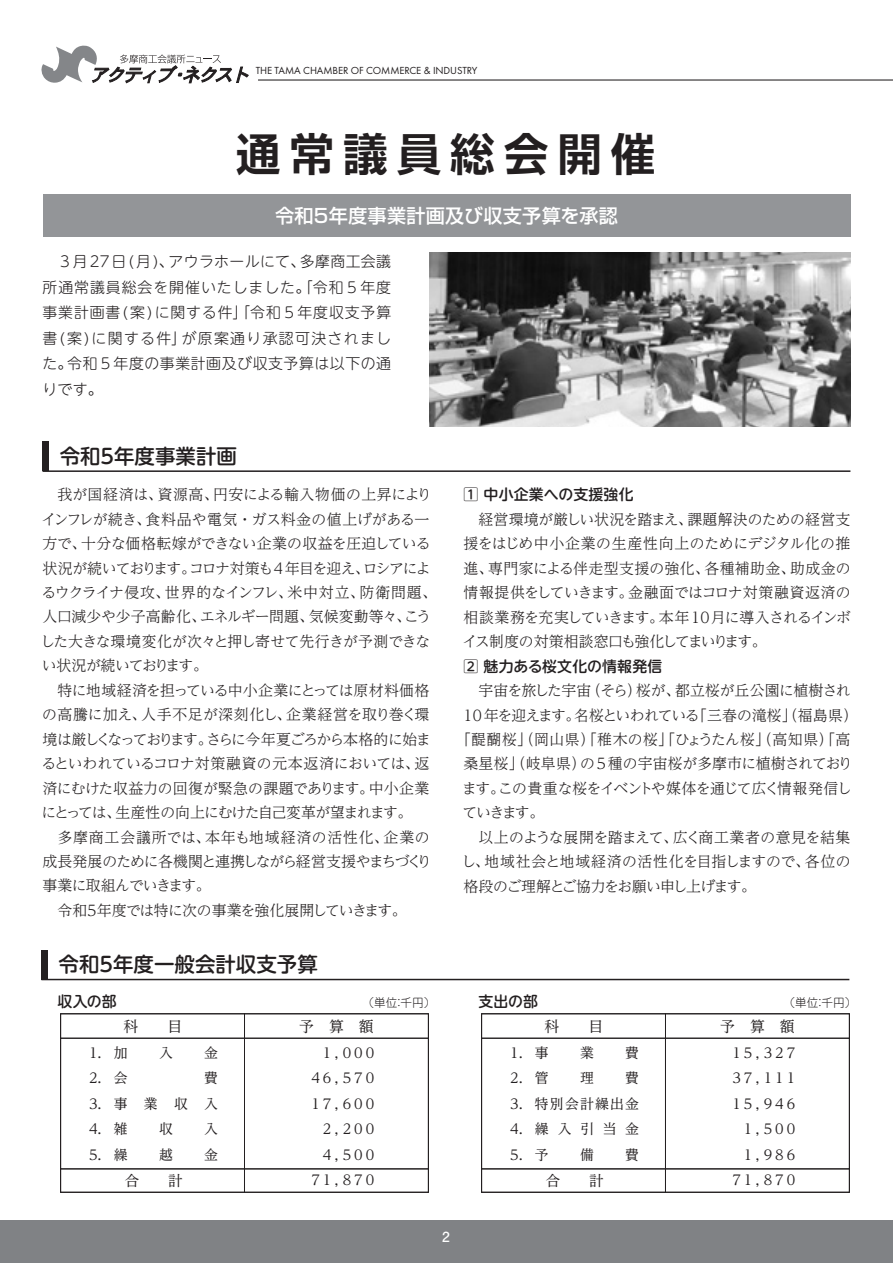
<style>
.page{position:relative;width:893px;height:1263px;background:#fff}
.page>*{position:absolute;margin:0;border:0;box-sizing:border-box;transform-origin:0 0}
.t1{font:700 44.7px "Shin Go Pro De";letter-spacing:.2em;color:#231f20}
.t2{font:500 20.4px "UD Shin M Go Pro";color:#231f20}
.t3{font:500 19.2px "Shin Go Pro";letter-spacing:.015em;color:#fff}
.t4{font:300 14.85px/24.5px "UD Reimin Pro";letter-spacing:-.025em;color:#231f20;text-align:justify}
.t5{font:300 14.85px/25.5px "UD Shin M Go Pro";letter-spacing:.04em;color:#231f20;text-align:justify}
.t6{font:300 14.85px "UD Reimin Pro";letter-spacing:-.05em;color:#231f20}
.t7{font:300 14.85px "UD Reimin Pro";letter-spacing:.025em;color:#231f20}
.t8{font:300 14.85px "UD Reimin Pro";letter-spacing:-.075em;color:#231f20}
.t9{font:300 14.85px "UD Reimin Pro";letter-spacing:.005em;color:#231f20}
.t10{font:300 14.85px "UD Reimin Pro";letter-spacing:-.045em;color:#231f20}
.t11{font:300 14.85px "UD Reimin Pro";letter-spacing:.035em;color:#231f20}
.t12{font:300 14.85px "UD Reimin Pro";letter-spacing:.06em;color:#231f20}
.t13{font:500 14.85px "UD Shin M Go Pr 6";letter-spacing:.01em;color:#231f20}
.t14{font:300 14.85px "UD Reimin Pro";letter-spacing:-.055em;color:#231f20}
.t15{font:14.85px "UD Reimin Pro";color:#231f20}
.t16{font:300 14.85px "UD Reimin Pro";letter-spacing:-.065em;color:#231f20}
.t17{font:500 14.85px "UD Shin M Go Pro";letter-spacing:.01em;color:#231f20}
.t18{font:14.4px "UD Reimin Pro";color:#231f20}
.t19{font:13.8px/25.5px "UD Reimin Pro";letter-spacing:-.17em;color:#231f20;text-align:right}
.t20{font:13.8px/25.5px "UD Reimin Pro";letter-spacing:.09em;color:#231f20}
.t21{font:700 13.8px "Futo Go B101 Pro";color:#fff}
.t22{font:300 11.7px "Jun 101 Pro";letter-spacing:-.005em;color:#231f20}
.t23{font:10.65px "Futura T";letter-spacing:-.01em;color:#231f20}
</style>
<div class="page">
<div style="left:0;top:1220px;width:893px;height:43px;background:#808285"></div>
<hr style="left:258px;top:79px;width:635px;height:2px;background:#231f20">
<svg style="left:41px;top:45px;width:207px;height:38px"></svg>
<div style="left:43px;top:195px;width:807px;height:42px;background:#939598"></div>
<div style="left:43px;top:441px;width:6px;height:30px;background:#231f20"></div>
<hr style="left:43px;top:470px;width:807px;height:2px;background:#231f20">
<div style="left:41px;top:950px;width:7px;height:29px;background:#231f20"></div>
<hr style="left:41px;top:979px;width:808px;height:1px;background:#231f20">
<img style="left:429px;top:252px;width:421px;height:174px">
<div style="left:244px;top:1038px;width:185px;height:131px;border:1px solid #231f20"></div>
<div style="left:60px;top:1038px;width:185px;height:131px;border:1px solid #231f20"></div>
<div style="left:60px;top:1168px;width:185px;height:24px;border:1px solid #231f20"></div>
<div style="left:244px;top:1168px;width:185px;height:24px;border:1px solid #231f20"></div>
<div style="left:60px;top:1013px;width:369px;height:180px;border:1px solid #231f20"></div>
<div style="left:665px;top:1038px;width:185px;height:131px;border:1px solid #231f20"></div>
<div style="left:481px;top:1038px;width:185px;height:131px;border:1px solid #231f20"></div>
<div style="left:481px;top:1168px;width:185px;height:24px;border:1px solid #231f20"></div>
<div style="left:665px;top:1168px;width:185px;height:24px;border:1px solid #231f20"></div>
<div style="left:481px;top:1013px;width:369px;height:180px;border:1px solid #231f20"></div>
<p class="t23" style="left:256px;top:64px;width:223px">THE TAMA CHAMBER OF COMMERCE &amp; INDUSTRY</p>
<h1 class="t1" style="left:236px;top:117px;width:421px">通常議員総会開催</h1>
<p class="t3" style="left:275px;top:200px;width:344px">令和5年度事業計画及び収支予算を承認</p>
<p class="t5" style="left:43px;top:248px;width:350px;text-indent:15px">３月 27日 (月 )、アウラホールにて、多摩商工会議所通常議員総会を開催いたしました。「令和５年度事業計画書(案)に関する件」「令和５年度収支予算書(案)に関する件」が原案通り承認可決されました。令和５年度の事業計画及び収支予算は以下の通りです。</p>
<h2 class="t2" style="left:60px;top:440px;width:179px">令和5年度事業計画</h2>
<p class="t4" style="left:40px;top:482px;width:398px;text-align:left;text-indent:17px">我が国経済は、資源高、円安による輸入物価の上昇によりインフレが続き、食料品や電気・ガス料金の値上げがある一方で、十分な価格転嫁ができない企業の収益を圧迫している状況が続いております。コロナ対策も4 年目を迎え、ロシアによるウクライナ侵攻、世界的なインフレ、米中対立、防衛問題、人口減少や少子高齢化、エネルギー問題、気候変動等々、こうした大きな環境変化が次々と押し寄せて先行きが予測できない状況が続いております。</p>
<p class="t4" style="left:41px;top:677px;width:391px;text-indent:16px">特に地域経済を担っている中小企業にとっては原材料価格の高騰に加え、人手不足が深刻化し、企業経営を取り巻く環境は厳しくなっております。さらに今年夏ごろから本格的に始まるといわれているコロナ対策融資の元本返済においては、返済にむけた収益力の回復が緊急の課題であります。中小企業にとっては、生産性の向上にむけた自己変革が望まれます。</p>
<p class="t12" style="left:57px;top:825px;width:374px">多摩商工会議所では、本年も地域経済の活性化、企業の</p>
<p class="t8" style="left:43px;top:849px;width:391px">成長発展のために各機関と連携しながら経営支援やまちづくり</p>
<p class="t16" style="left:43px;top:874px;width:170px">事業に取組んでいきます。</p>
<p class="t6" style="left:57px;top:898px;width:351px">令和５年度では特に次の事業を強化展開していきます。</p>
<h2 class="t2" style="left:59px;top:948px;width:261px">令和5年度一般会計収支予算</h2>
<p class="t17" style="left:57px;top:989px;width:61px">収入の部</p>
<p class="t22" style="left:363px;top:993px;width:74px">（単位：千円）</p>
<p class="t19" style="left:86px;top:1039px;width:133px;text-align:left">１．加<br>２．会<br>３．事業収入<br>４．雑<br>５．繰</p>
<p class="t15" style="left:124px;top:1014px;width:60px">科　　目</p>
<p class="t15" style="left:299px;top:1014px;width:76px">予　算　額</p>
<p class="t19" style="left:309px;top:1039px;width:70px">１，０００<br>４６，５７０<br>１７，６００<br>２，２００<br>４，５００</p>
<p class="t18" style="left:125px;top:1169px;width:59px">合　　計</p>
<p class="t19" style="left:309px;top:1167px;width:70px">７１，８７０</p>
<p class="t19" style="left:159px;top:1039px;width:15px">入</p>
<p class="t19" style="left:204px;top:1039px;width:15px;text-align:left">金費</p>
<p class="t19" style="left:159px;top:1116px;width:15px">収</p>
<p class="t19" style="left:204px;top:1116px;width:15px">入</p>
<p class="t19" style="left:159px;top:1141px;width:15px">越</p>
<p class="t19" style="left:204px;top:1141px;width:15px">金</p>
<p class="t13" style="left:463px;top:482px;width:172px">1 中小企業への支援強化</p>
<p class="t4" style="left:463px;top:506px;width:390px;text-indent:16px">経営環境が厳しい状況を踏まえ、課題解決のための経営支援をはじめ中小企業の生産性向上のためにデジタル化の推進、専門家による伴走型支援の強化、各種補助金、助成金の情報提供をしていきます。金融面ではコロナ対策融資返済の相談業務を充実していきます。本年 10月に導入されるインボイス制度の対策相談窓口も強化してまいります。</p>
<p class="t13" style="left:463px;top:653px;width:200px">2 魅力ある桜文化の情報発信</p>
<p class="t4" style="left:478px;top:678px;width:374px">宇宙を旅した宇宙（そら）桜が、都立桜が丘公園に植樹され</p>
<p class="t6" style="left:463px;top:703px;width:396px">10 年を迎えます。名桜といわれている「三春の滝桜」（福島県）</p>
<p class="t7" style="left:456px;top:727px;width:396px">「醍醐桜」（岡山県）「稚木の桜」「ひょうたん桜」（高知県）「高</p>
<p class="t9" style="left:463px;top:752px;width:391px">桑星桜」（岐阜県）の5種の宇宙桜が多摩市に植樹されており</p>
<p class="t10" style="left:462px;top:776px;width:391px">ます。この貴重な桜をイベントや媒体を通じて広く情報発信し</p>
<p class="t4" style="left:463px;top:800px;width:83px">ていきます。</p>
<p class="t4" style="left:478px;top:824px;width:374px">以上のような展開を踏まえて、広く商工業者の意見を結集</p>
<p class="t11" style="left:461px;top:849px;width:391px">し、地域社会と地域経済の活性化を目指しますので、各位の</p>
<p class="t14" style="left:463px;top:874px;width:294px">格段のご理解とご協力をお願い申し上げます。</p>
<p class="t17" style="left:478px;top:989px;width:61px">支出の部</p>
<p class="t22" style="left:783px;top:993px;width:74px">（単位：千円）</p>
<p class="t20" style="left:508px;top:1039px;width:133px">１．事<br>２．管<br>３．特別会計繰出金<br>４．繰入引当金<br>５．予</p>
<p class="t15" style="left:544px;top:1014px;width:60px">科　　目</p>
<p class="t15" style="left:720px;top:1014px;width:76px">予　算　額</p>
<p class="t19" style="left:730px;top:1039px;width:70px">１５，３２７<br>３７，１１１<br>１５，９４６<br>１，５００<br>１，９８６</p>
<p class="t18" style="left:546px;top:1169px;width:59px">合　　計</p>
<p class="t19" style="left:730px;top:1167px;width:70px">７１，８７０</p>
<p class="t19" style="left:580px;top:1039px;width:15px">業</p>
<p class="t19" style="left:625px;top:1039px;width:15px">費</p>
<p class="t19" style="left:580px;top:1065px;width:15px">理</p>
<p class="t19" style="left:625px;top:1065px;width:15px">費</p>
<p class="t19" style="left:580px;top:1141px;width:15px">備</p>
<p class="t19" style="left:625px;top:1141px;width:15px">費</p>
<p class="t21" style="left:442px;top:1225px;width:9px">2</p>
</div>
